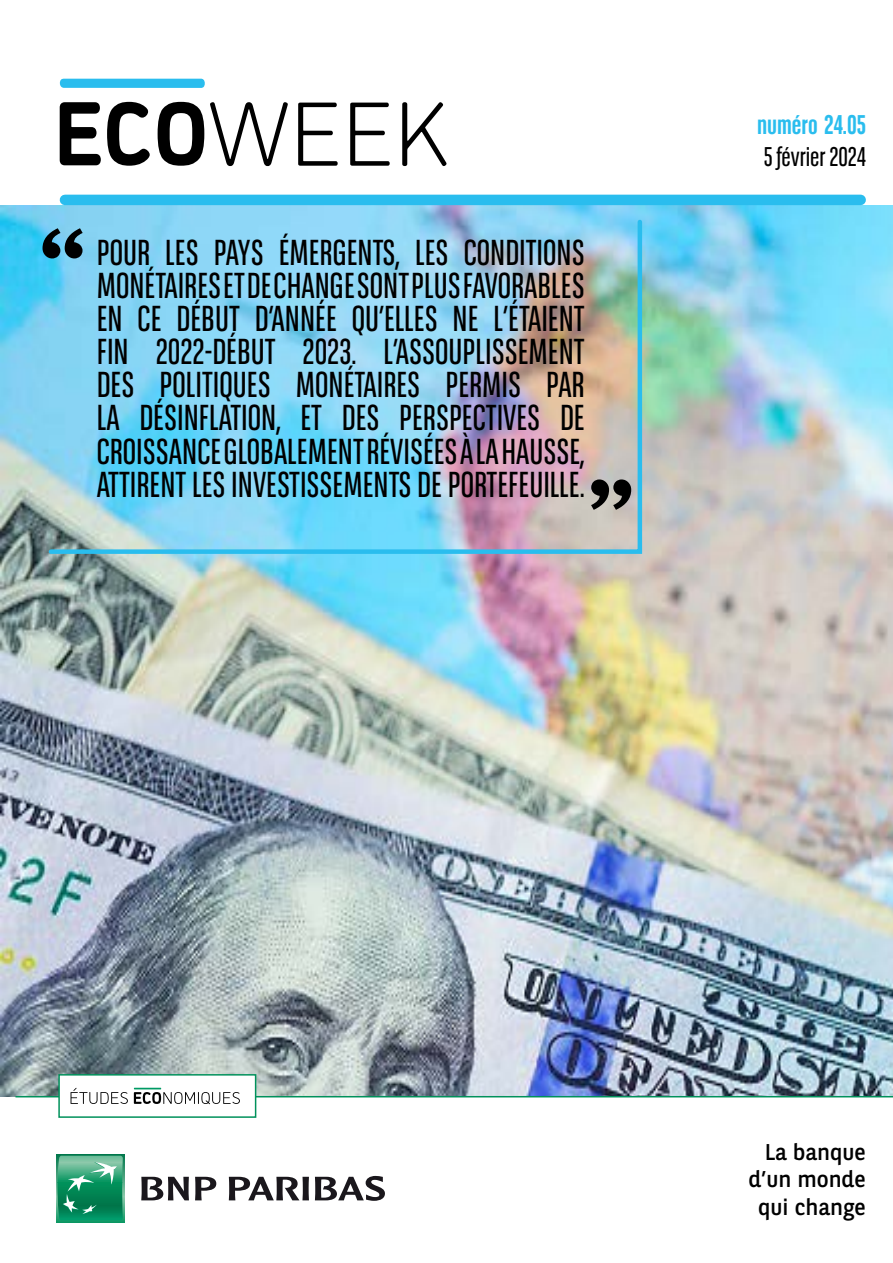
<style>
.page{position:relative;width:893px;height:1263px;background:#fff}
.page>*{position:absolute;margin:0;border:0;box-sizing:border-box;transform-origin:0 0}
.t1{font:36px/33px "BNPP Sans Condensed";color:#000;text-align:justify}
.t2{font:27px "BNPP Sans Condensed";color:#000}
.t3{font:700 27px "BNPP Sans Condensed";color:#2abdee}
.t4{font:22.8px/27.3px "BNPP Sans";color:#000;text-align:right}
</style>
<div class="page">
<img style="left:0;top:206px;width:893px;height:891px">
<hr style="left:15px;top:1096px;width:878px;height:1px;background:#00915b">
<div style="left:56px;top:1154px;width:68px;height:68px;background:#119263"></div>
<svg style="left:57px;top:1156px;width:66px;height:64px"></svg>
<svg style="left:141px;top:1177px;width:48px;height:23px"></svg>
<svg style="left:195px;top:1177px;width:21px;height:23px"></svg>
<svg style="left:229px;top:1177px;width:80px;height:23px"></svg>
<svg style="left:315px;top:1176px;width:70px;height:25px"></svg>
<div style="left:58px;top:1074px;width:198px;height:44px;background:#fff;border:2px solid #00915b"></div>
<svg style="left:71px;top:1088px;width:57px;height:16px"></svg>
<svg style="left:134px;top:1088px;width:106px;height:16px"></svg>
<div style="left:65px;top:195px;width:796px;height:10px;background:#2abdee"></div>
<svg style="left:60px;top:102px;width:41px;height:63px"></svg>
<svg style="left:107px;top:102px;width:43px;height:64px"></svg>
<svg style="left:158px;top:102px;width:46px;height:64px"></svg>
<svg style="left:59px;top:79px;width:146px;height:9px"></svg>
<svg style="left:210px;top:102px;width:78px;height:64px"></svg>
<svg style="left:298px;top:103px;width:40px;height:63px"></svg>
<svg style="left:350px;top:103px;width:40px;height:63px"></svg>
<svg style="left:402px;top:102px;width:44px;height:64px"></svg>
<svg style="left:43px;top:228px;width:3px;height:30px"></svg>
<img style="left:46px;top:217px;width:598px;height:339px">
<svg style="left:591px;top:479px;width:40px;height:31px"></svg>
<p class="t1" style="left:97px;top:236px;width:490px">POUR LES PAYS ÉMERGENTS, LES CONDITIONS MONÉTAIRES ET DE CHANGE SONT PLUS FAVORABLES EN CE DÉBUT D’ANNÉE QU’ELLES NE L’ÉTAIENT FIN 2022-DÉBUT 2023. L’ASSOUPLISSEMENT DES POLITIQUES MONÉTAIRES PERMIS PAR LA DÉSINFLATION, ET DES PERSPECTIVES DE CROISSANCE GLOBALEMENT RÉVISÉES À LA HAUSSE, ATTIRENT LES INVESTISSEMENTS DE PORTEFEUILLE.</p>
<p class="t3" style="left:757px;top:109px;width:110px">numéro 24.05</p>
<p class="t2" style="left:764px;top:140px;width:104px">5 février 2024</p>
<p class="t4" style="left:748px;top:1137px;width:119px">La banque d’un monde qui change</p>
</div>
